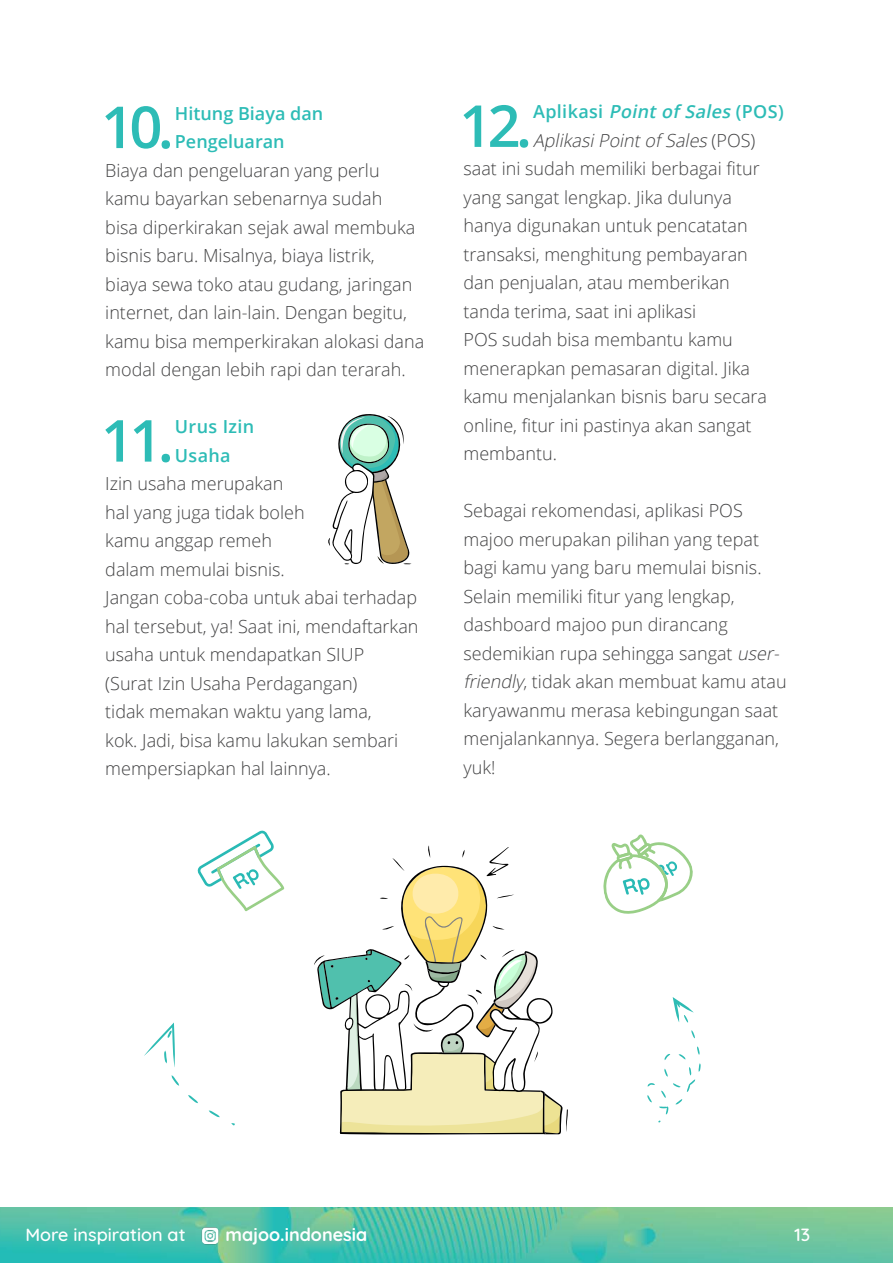
<style>
.page{position:relative;width:893px;height:1263px;background:#fff}
.page>*{position:absolute;margin:0;border:0;box-sizing:border-box;transform-origin:0 0}
.t1{font:600 57.9px "Open Sans";color:#2dbcb6}
.t2{font:300 18px/28.5px "Open Sans";color:#424243}
.t3{font:600 18px/28.5px "Open Sans";letter-spacing:.02em;color:#2dbcb6}
.t4{font:600 18px/28.5px "Open Sans";color:#2dbcb6}
.t5{font:italic 300 18px "Open Sans";color:#424243}
.t6{font:500 18px "Quicksand";color:#fff}
.t7{font:700 18px "Quicksand";color:#fff}
.s1{font-style:italic}
.s2{font-style:normal}
</style>
<div class="page">
<img style="left:0;top:1207px;width:893px;height:56px">
<img style="left:200px;top:1207px;width:22px;height:56px">
<svg style="left:328px;top:414px;width:84px;height:150px"></svg>
<svg style="left:314px;top:845px;width:254px;height:290px"></svg>
<svg style="left:691px;top:1030px;width:4px;height:8px"></svg>
<svg style="left:647px;top:1046px;width:54px;height:68px"></svg>
<svg style="left:673px;top:997px;width:21px;height:25px"></svg>
<svg style="left:209px;top:1110px;width:11px;height:7px"></svg>
<svg style="left:188px;top:1095px;width:10px;height:8px"></svg>
<svg style="left:171px;top:1075px;width:8px;height:11px"></svg>
<svg style="left:144px;top:1022px;width:31px;height:45px"></svg>
<svg style="left:603px;top:834px;width:90px;height:80px"></svg>
<svg style="left:198px;top:830px;width:86px;height:81px"></svg>
<h1 class="t1" style="left:101px;top:87px;width:74px">10.</h1>
<p class="t4" style="left:175px;top:98px;width:150px">Hitung Biaya dan<br>Pengeluaran</p>
<p class="t2" style="left:105px;top:155px;width:320px">Biaya dan pengeluaran yang perlu kamu bayarkan sebenarnya sudah<br>bisa diperkirakan sejak awal membuka bisnis baru. Misalnya, biaya listrik,<br>biaya sewa toko atau gudang, jaringan internet, dan lain-lain. Dengan begitu, kamu bisa memperkirakan alokasi dana modal dengan lebih rapi dan terarah.</p>
<h1 class="t1" style="left:101px;top:401px;width:74px">11.</h1>
<p class="t3" style="left:175px;top:412px;width:81px">Urus Izin<br>Usaha</p>
<p class="t2" style="left:105px;top:469px;width:315px">Izin usaha merupakan<br>hal yang juga tidak boleh<br>kamu anggap remeh<br>dalam memulai bisnis.<br>Jangan coba-coba untuk abai terhadap hal tersebut, ya! Saat ini, mendaftarkan usaha untuk mendapatkan SIUP<br>(Surat Izin Usaha Perdagangan)<br>tidak memakan waktu yang lama,<br>kok. Jadi, bisa kamu lakukan sembari mempersiapkan hal lainnya.</p>
<h1 class="t1" style="left:459px;top:86px;width:74px">12.</h1>
<p class="t3" style="left:533px;top:97px;width:252px">Aplikasi <span class="s1">PointofSales</span> (POS)</p>
<p class="t5" style="left:533px;top:128px;width:224px">AplikasiPointof Sales<span class="s2">( P O S )</span></p>
<p class="t2" style="left:463px;top:154px;width:298px">saat ini sudah memiliki berbagai fitur</p>
<p class="t2" style="left:463px;top:183px;width:270px">yang sangat lengkap. Jika dulunya</p>
<p class="t2" style="left:463px;top:211px;width:286px">hanya digunakan untuk pencatatan</p>
<p class="t2" style="left:463px;top:240px;width:286px">transaksi, menghitung pembayaran</p>
<p class="t2" style="left:463px;top:268px;width:268px">dan penjualan, atau memberikan</p>
<p class="t2" style="left:463px;top:297px;width:234px">tanda terima, saat ini aplikasi</p>
<p class="t2" style="left:463px;top:325px;width:271px">POS sudah bisa membantu kamu</p>
<p class="t2" style="left:463px;top:354px;width:288px">menerapkan pemasaran digital. Jika</p>
<p class="t2" style="left:463px;top:382px;width:305px">kamu menjalankan bisnis baru secara</p>
<p class="t2" style="left:463px;top:411px;width:290px">online, fitur ini pastinya akan sangat</p>
<p class="t2" style="left:463px;top:439px;width:95px">membantu.</p>
<p class="t2" style="left:463px;top:496px;width:325px">Sebagai rekomendasi, aplikasi POS majoo merupakan pilihan yang tepat bagi kamu yang baru memulai bisnis.<br>Selain memiliki fitur yang lengkap, dashboard majoo pun dirancang sedemikian rupa sehingga sangat <span class="s1">user&shy;friendly</span>, tidak akan membuat kamu atau karyawanmu merasa kebingungan saat menjalankannya. Segera berlangganan, yuk!</p>
<p class="t6" style="left:26px;top:1220px;width:161px">More inspiration at</p>
<p class="t7" style="left:225px;top:1220px;width:143px">majoo.indonesia</p>
<p class="t6" style="left:794px;top:1220px;width:17px">13</p>
</div>
